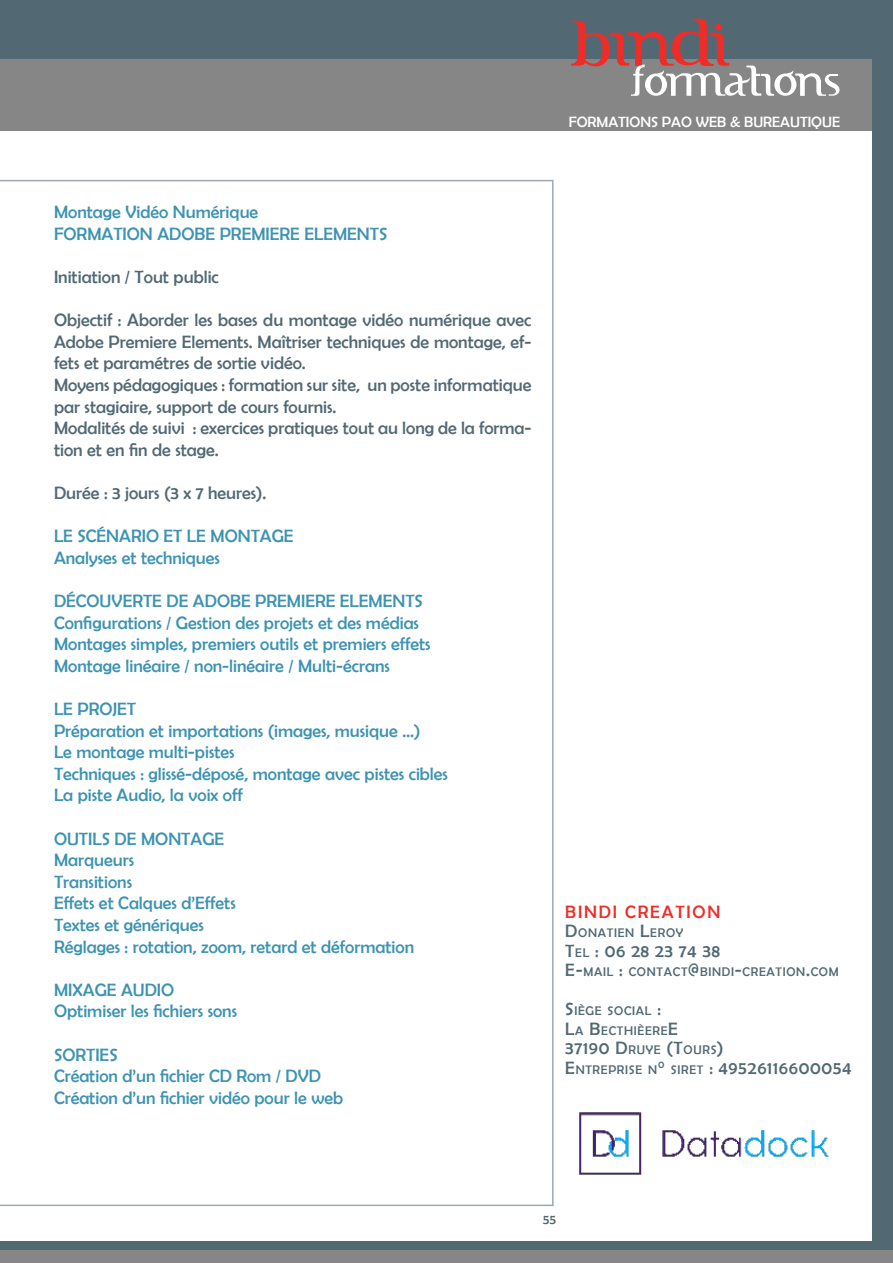
<style>
.page{position:relative;width:893px;height:1263px;background:#fff}
.page>*{position:absolute;margin:0;border:0;box-sizing:border-box;transform-origin:0 0}
.t1{font:75.9px "FTF Indonesiana Serif";color:#ee2d29}
.t2{font:50.7px "FTF Indonesiana Serif";color:#fff}
.TITRES_FORMATION{font:18px "Berlin Sans FB";color:#3d93b2}
.t3{font:18px/21.6px "Berlin Sans FB";color:#526974}
.t4{font:18px/19.5px "Berlin Sans FB";letter-spacing:.04em;color:#526974}
.t5{font:18px "Berlin Sans FB";letter-spacing:.1em;color:#ee2d29}
.t6{font:15px "Berlin Sans FB";color:#fff}
.t7{font:13.5px "Berlin Sans FB";color:#526974}
.t8{font:12.6px/19.5px "Berlin Sans FB";letter-spacing:.055em;color:#526974}
.s1{font-size:18px}
.s2{font-size:12.6px}
</style>
<div class="page">
<div style="left:0;top:54px;width:893px;height:77px;background:#878687"></div>
<div style="left:0;top:0;width:893px;height:59px;background:#526974"></div>
<div style="left:715px;top:24px;width:7px;height:7px;background:#ee2d29;border-radius:50%"></div>
<hr style="left:0;top:180px;width:553px;height:1px;background:#9ea7b3">
<hr style="left:552px;top:180px;width:2px;height:1026px;background:#9ea7b3">
<hr style="left:0;top:1204px;width:553px;height:2px;background:#9ea7b3">
<div style="left:0;top:1242px;width:893px;height:21px;background:#526974"></div>
<div style="left:0;top:1250px;width:893px;height:13px;background:#878687"></div>
<div style="left:872px;top:31px;width:21px;height:1216px;background:#526974"></div>
<img style="left:579px;top:1112px;width:250px;height:63px">
<p class="TITRES_FORMATION" style="left:54px;top:202px;width:206px">Montage Vidéo Numérique</p>
<p class="TITRES_FORMATION" style="left:54px;top:224px;width:335px">FORMATION ADOBE PREMIERE ELEMENTS</p>
<p class="t3" style="left:54px;top:266px;width:166px">Initiation / Tout public</p>
<p class="t3" style="left:54px;top:309px;width:479px;text-align:justify">Objectif : Aborder les bases du montage vidéo numérique avec Adobe Premiere Elements. Maîtriser techniques de montage, ef&shy;fets et paramétres de sortie vidéo.</p>
<p class="t3" style="left:54px;top:374px;width:479px">Moyens pédagogiques : formation sur site, un poste informatique par stagiaire, support de cours fournis.</p>
<p class="t3" style="left:54px;top:417px;width:479px">Modalités de suivi : exercices pratiques tout au long de la forma&shy;tion et en fin de stage.</p>
<p class="t3" style="left:54px;top:482px;width:214px">Durée : 3 jours (3 x 7 heures).</p>
<p class="TITRES_FORMATION" style="left:54px;top:526px;width:241px">LE SCÉNARIO ET LE MONTAGE</p>
<p class="TITRES_FORMATION" style="left:54px;top:548px;width:167px">Analyses et techniques</p>
<p class="TITRES_FORMATION" style="left:54px;top:591px;width:371px">DÉCOUVERTE DE ADOBE PREMIERE ELEMENTS</p>
<p class="TITRES_FORMATION" style="left:54px;top:612px;width:366px">Configurations / Gestion des projets et des médias</p>
<p class="TITRES_FORMATION" style="left:54px;top:634px;width:378px">Montages simples, premiers outils et premiers effets</p>
<p class="TITRES_FORMATION" style="left:54px;top:656px;width:337px">Montage linéaire / non-linéaire / Multi-écrans</p>
<p class="TITRES_FORMATION" style="left:54px;top:699px;width:84px">LE PROJET</p>
<p class="TITRES_FORMATION" style="left:54px;top:720px;width:368px">Préparation et importations (images, musique …)</p>
<p class="TITRES_FORMATION" style="left:54px;top:742px;width:182px">Le montage multi-pistes</p>
<p class="TITRES_FORMATION" style="left:54px;top:764px;width:395px">Techniques : glissé-déposé, montage avec pistes cibles</p>
<p class="TITRES_FORMATION" style="left:54px;top:785px;width:190px">La piste Audio, la voix off</p>
<p class="TITRES_FORMATION" style="left:54px;top:828px;width:172px">OUTILS DE MONTAGE</p>
<p class="TITRES_FORMATION" style="left:54px;top:850px;width:82px">Marqueurs</p>
<p class="TITRES_FORMATION" style="left:54px;top:872px;width:80px">Transitions</p>
<p class="TITRES_FORMATION" style="left:54px;top:893px;width:183px">Effets et Calques d’Effets</p>
<p class="TITRES_FORMATION" style="left:54px;top:915px;width:151px">Textes et génériques</p>
<p class="TITRES_FORMATION" style="left:54px;top:936px;width:362px">Réglages : rotation, zoom, retard et déformation</p>
<p class="TITRES_FORMATION" style="left:54px;top:980px;width:122px">MIXAGE AUDIO</p>
<p class="TITRES_FORMATION" style="left:54px;top:1001px;width:185px">Optimiser les fichiers sons</p>
<p class="TITRES_FORMATION" style="left:54px;top:1044px;width:65px">SORTIES</p>
<p class="TITRES_FORMATION" style="left:54px;top:1066px;width:269px">Création d’un fichier CD Rom / DVD</p>
<p class="TITRES_FORMATION" style="left:54px;top:1088px;width:291px">Création d’un fichier vidéo pour le web</p>
<h1 class="t1" style="left:570px;top:11px;width:161px">bindi</h1>
<h2 class="t2" style="left:631px;top:59px;width:210px">formations</h2>
<p class="t6" style="left:569px;top:114px;width:273px">FORMATIONS PAO WEB &amp; BUREAUTIQUE</p>
<p class="t5" style="left:565px;top:902px;width:156px">BINDI CREATION</p>
<p class="t8" style="left:565px;top:923px;width:119px"><span class="s1">D</span>ONATIEN <span class="s1">L</span>EROY</p>
<p class="t4" style="left:565px;top:941px;width:156px">T<span class="s2">EL</span> : 06 28 23 74 38</p>
<p class="t8" style="left:565px;top:962px;width:275px"><span class="s1">E-</span>MAIL <span class="s1">:</span> CONTACT<span class="s1">@</span>BINDI<span class="s1">-</span>CREATION<span class="s1">.</span>COM</p>
<p class="t8" style="left:565px;top:1001px;width:113px"><span class="s1">S</span>IÈGE SOCIAL <span class="s1">:<br>L</span>A <span class="s1">B</span>ECTHIÈERE<span class="s1">E</span></p>
<p class="t4" style="left:565px;top:1038px;width:288px">37190 D<span class="s2">RUYE</span> (T<span class="s2">OURS</span>)<br>E<span class="s2">NTREPRISE N</span>° <span class="s2">SIRET</span> : 49526116600054</p>
<p class="t7" style="left:543px;top:1211px;width:14px">55</p>
</div>
